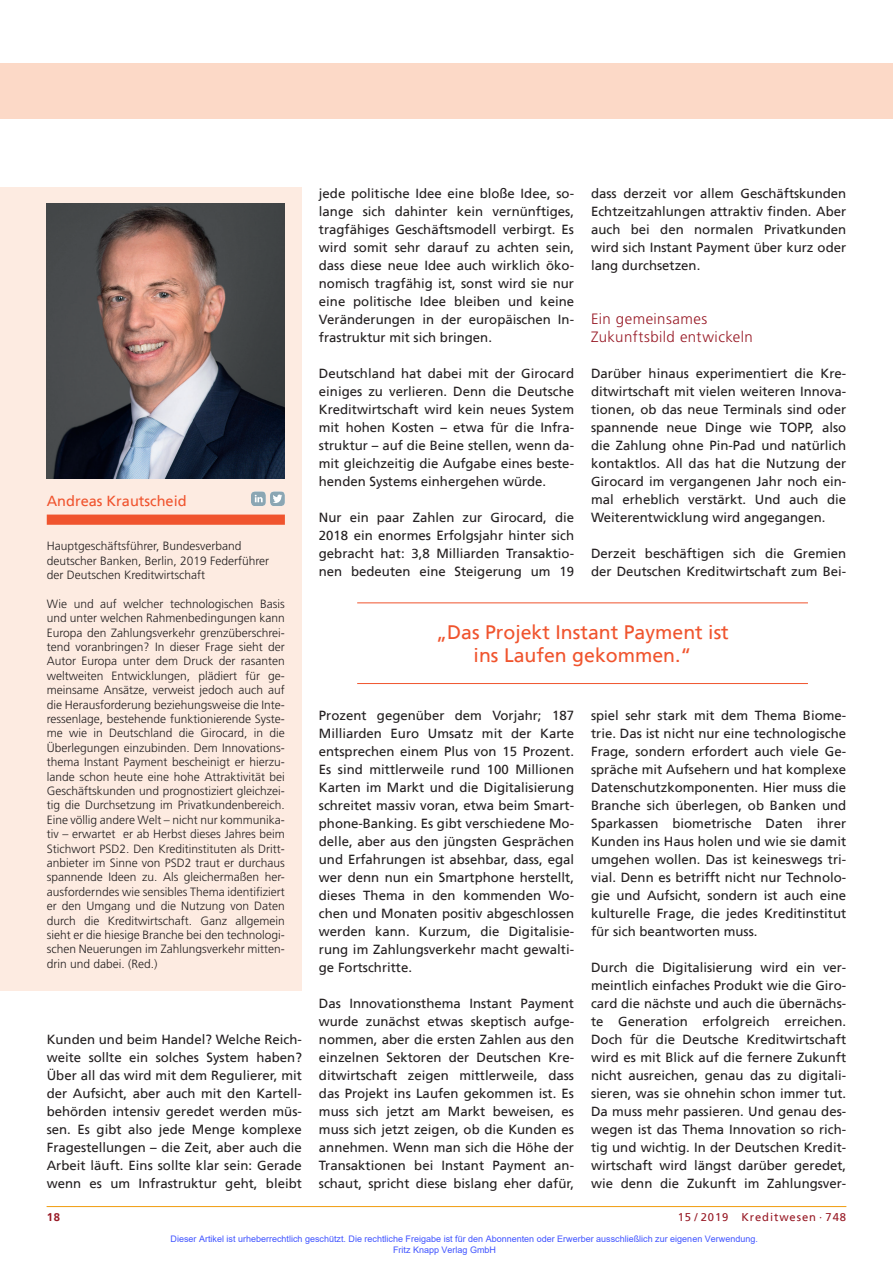
<style>
.page{position:relative;width:893px;height:1263px;background:#fff}
.page>*{position:absolute;margin:0;border:0;box-sizing:border-box;transform-origin:0 0}
.t1{font:19.5px/22.5px "Frutiger";color:#f0542e;text-align:center}
.t2{font:300 15px/18px "Frutiger";letter-spacing:.03em;color:#981a26}
.t3{font:14.55px "Frutiger";color:#f0542e}
.t4{font:13.2px/18px "Frutiger";color:#231f20;text-align:justify}
.t5{font:300 12px/14.4px "Frutiger";color:#231f20}
.t6{font:11.25px "Frutiger";letter-spacing:.08em;color:#981a26}
.t7{font:700 11.25px "Frutiger";color:#981a26}
.t8{font:9px/10.8px "Arial";color:#4054ff}
</style>
<div class="page">
<div style="left:0;top:64px;width:893px;height:55px;background:#fcd9c7"></div>
<hr style="left:47px;top:1206px;width:799px;height:1px;background:#f1a31e">
<div style="left:0;top:187px;width:302px;height:803px;background:#fdebe1"></div>
<div style="left:47px;top:514px;width:238px;height:11px;background:#f0542e"></div>
<img style="left:47px;top:204px;width:238px;height:274px">
<svg style="left:251px;top:491px;width:34px;height:15px"></svg>
<hr style="left:357px;top:602px;width:451px;height:1px;background:#f0542e">
<hr style="left:357px;top:683px;width:451px;height:1px;background:#f0542e">
<p class="t3" style="left:47px;top:494px;width:141px">Andreas Krautscheid</p>
<p class="t5" style="left:47px;top:539px;width:224px">Hauptgeschäftsführer, Bundesverband deutscher Banken, Berlin, 2019 Federführer der Deutschen Kreditwirtschaft</p>
<p class="t5" style="left:47px;top:597px;width:240px;text-align:justify">Wie und auf welcher technologischen Basis und unter welchen Rahmenbedingungen kann Europa den Zahlungsverkehr grenzüberschrei&shy;tend voranbringen? In dieser Frage sieht der Autor Europa unter dem Druck der rasanten weltweiten Entwicklungen, plädiert für ge&shy;meinsame Ansätze, verweist jedoch auch auf die Herausforderung beziehungsweise die Inte&shy;ressenlage, bestehende funktionierende Syste&shy;me wie in Deutschland die Girocard, in die Überlegungen einzubinden. Dem Innovations&shy;thema Instant Payment bescheinigt er hierzu&shy;lande schon heute eine hohe Attraktivität bei Geschäftskunden und prognostiziert gleichzei&shy;tig die Durchsetzung im Privatkundenbereich.<br>Eine völlig andere Welt – nicht nur kommunika&shy;tiv – erwartet er ab Herbst dieses Jahres beim Stichwort PSD2. Den Kreditinstituten als Dritt&shy;anbieter im Sinne von PSD2 traut er durchaus spannende Ideen zu. Als gleichermaßen her&shy;ausforderndes wie sensibles Thema identifiziert er den Umgang und die Nutzung von Daten durch die Kreditwirtschaft. Ganz allgemein sieht er die hiesige Branche bei den technologi&shy;schen Neuerungen im Zahlungsverkehr mitten&shy;drin und dabei. (Red.)</p>
<p class="t4" style="left:47px;top:1031px;width:257px">Kunden und beim Handel? Welche Reich&shy;weite sollte ein solches System haben?<br>Über all das wird mit dem Regulierer, mit der Aufsicht, aber auch mit den Kartell&shy;behörden intensiv geredet werden müs&shy;sen. Es gibt also jede Menge komplexe Fragestellungen – die Zeit, aber auch die Arbeit läuft. Eins sollte klar sein: Gerade wenn es um Infrastruktur geht, bleibt</p>
<p class="t4" style="left:319px;top:185px;width:257px">jede politische Idee eine bloße Idee, so&shy;lange sich dahinter kein vernünftiges, tragfähiges Geschäftsmodell verbirgt. Es wird somit sehr darauf zu achten sein, dass diese neue Idee auch wirklich öko&shy;nomisch tragfähig ist, sonst wird sie nur eine politische Idee bleiben und keine Veränderungen in der europäischen In&shy;frastruktur mit sich bringen.</p>
<p class="t4" style="left:319px;top:365px;width:257px">Deutschland hat dabei mit der Girocard einiges zu verlieren. Denn die Deutsche Kreditwirtschaft wird kein neues System mit hohen Kosten – etwa für die Infra&shy;struktur – auf die Beine stellen, wenn da&shy;mit gleichzeitig die Aufgabe eines beste&shy;henden Systems einhergehen würde.</p>
<p class="t4" style="left:319px;top:509px;width:257px">Nur ein paar Zahlen zur Girocard, die 2018 ein enormes Erfolgsjahr hinter sich gebracht hat: 3,8 Milliarden Transaktio&shy;nen bedeuten eine Steigerung um 19</p>
<p class="t4" style="left:591px;top:185px;width:257px">dass derzeit vor allem Geschäftskunden Echtzeitzahlungen attraktiv finden. Aber auch bei den normalen Privatkunden wird sich Instant Payment über kurz oder lang durchsetzen.</p>
<p class="t2" style="left:591px;top:310px;width:163px">Ein gemeinsames<br>Zukunftsbild entwickeln</p>
<p class="t4" style="left:591px;top:365px;width:257px">Darüber hinaus experimentiert die Kre&shy;ditwirtschaft mit vielen weiteren Innova&shy;tionen, ob das neue Terminals sind oder spannende neue Dinge wie TOPP, also die Zahlung ohne Pin-Pad und natürlich kontaktlos. All das hat die Nutzung der Girocard im vergangenen Jahr noch ein&shy;mal erheblich verstärkt. Und auch die Weiterentwicklung wird angegangen.</p>
<p class="t4" style="left:591px;top:545px;width:257px">Derzeit beschäftigen sich die Gremien der Deutschen Kreditwirtschaft zum Bei-</p>
<h1 class="t1" style="left:436px;top:622px;width:294px">„Das Projekt Instant Payment ist ins Laufen gekommen.“</h1>
<p class="t4" style="left:319px;top:707px;width:257px">Prozent gegenüber dem Vorjahr; 187<br>Milliarden Euro Umsatz mit der Karte entsprechen einem Plus von 15 Prozent.<br>Es sind mittlerweile rund 100 Millionen Karten im Markt und die Digitalisierung schreitet massiv voran, etwa beim Smart&shy;phone-Banking. Es gibt verschiedene Mo&shy;delle, aber aus den jüngsten Gesprächen und Erfahrungen ist absehbar, dass, egal wer denn nun ein Smartphone herstellt, dieses Thema in den kommenden Wo&shy;chen und Monaten positiv abgeschlossen werden kann. Kurzum, die Digitalisie&shy;rung im Zahlungsverkehr macht gewalti&shy;ge Fortschritte.</p>
<p class="t4" style="left:319px;top:995px;width:257px">Das Innovationsthema Instant Payment wurde zunächst etwas skeptisch aufge&shy;nommen, aber die ersten Zahlen aus den einzelnen Sektoren der Deutschen Kre&shy;ditwirtschaft zeigen mittlerweile, dass das Projekt ins Laufen gekommen ist. Es muss sich jetzt am Markt beweisen, es muss sich jetzt zeigen, ob die Kunden es annehmen. Wenn man sich die Höhe der Transaktionen bei Instant Payment an&shy;schaut, spricht diese bislang eher dafür,</p>
<p class="t4" style="left:591px;top:707px;width:257px">spiel sehr stark mit dem Thema Biome&shy;trie. Das ist nicht nur eine technologische Frage, sondern erfordert auch viele Ge&shy;spräche mit Aufsehern und hat komplexe Datenschutzkomponenten. Hier muss die Branche sich überlegen, ob Banken und Sparkassen biometrische Daten ihrer Kunden ins Haus holen und wie sie damit umgehen wollen. Das ist keineswegs tri&shy;vial. Denn es betrifft nicht nur Technolo&shy;gie und Aufsicht, sondern ist auch eine kulturelle Frage, die jedes Kreditinstitut für sich beantworten muss.</p>
<p class="t4" style="left:591px;top:959px;width:257px">Durch die Digitalisierung wird ein ver&shy;meintlich einfaches Produkt wie die Giro&shy;card die nächste und auch die übernächs&shy;te Generation erfolgreich erreichen.<br>Doch für die Deutsche Kreditwirtschaft wird es mit Blick auf die fernere Zukunft nicht ausreichen, genau das zu digitali&shy;sieren, was sie ohnehin schon immer tut.<br>Da muss mehr passieren. Und genau des&shy;wegen ist das Thema Innovation so rich&shy;tig und wichtig. In der Deutschen Kredit&shy;wirtschaft wird längst darüber geredet, wie denn die Zukunft im Zahlungsver-</p>
<p class="t7" style="left:47px;top:1211px;width:15px">18</p>
<p class="t6" style="left:678px;top:1211px;width:170px">15 / 2019 Kreditwesen · 748</p>
<p class="t8" style="left:393px;top:1233px;width:366px;text-indent:-223px">Dieser Artikel ist urheberrechtlich geschützt. Die rechtliche Freigabe ist für den Abonnenten oder Erwerber ausschließlich zur eigenen Verwendung.<br>Fritz Knapp Verlag GmbH</p>
</div>
